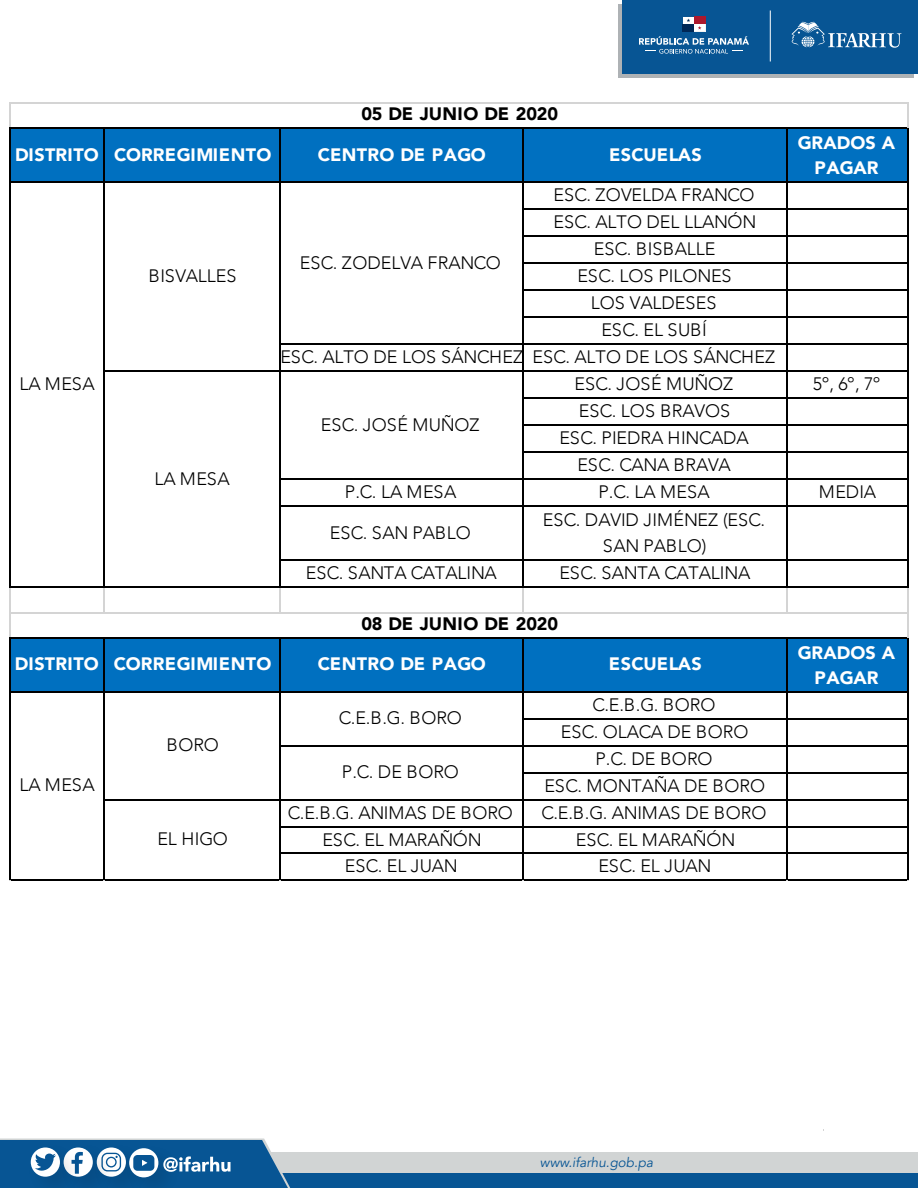
<style>
.page{position:relative;width:918px;height:1188px;background:#fff}
.page>*{position:absolute;margin:0;border:0;box-sizing:border-box;transform-origin:0 0}
.t1{font:300 18px/27px "Avenir";color:#000;text-align:center}
.t2{font:900 18px/25.5px "Avenir";letter-spacing:.01em;color:#fff;text-align:center}
.t3{font:900 18px "Avenir";letter-spacing:-.01em;color:#000}
.t4{font:italic 13.5px "Avenir";color:#075594}
</style>
<div class="page">
<div style="left:618px;top:4px;width:296px;height:74px;background:#aeb2b5"></div>
<div style="left:0;top:1152px;width:918px;height:36px;background:#d1d4d4"></div>
<div style="left:0;top:1173px;width:918px;height:15px;background:#075594"></div>
<div style="left:622px;top:0;width:296px;height:74px;background:#075594"></div>
<svg style="left:0;top:1138px;width:290px;height:50px"></svg>
<svg style="left:639px;top:17px;width:110px;height:37px"></svg>
<svg style="left:791px;top:22px;width:110px;height:26px"></svg>
<hr style="left:770px;top:10px;width:1px;height:52px;background:#fff">
<div style="left:10px;top:128px;width:899px;height:55px;background:#0070c0"></div>
<div style="left:10px;top:638px;width:899px;height:55px;background:#0070c0"></div>
<svg style="left:9px;top:104px;width:1px;height:24px"></svg>
<hr style="left:10px;top:128px;width:899px;height:1px;background:#000">
<svg style="left:908px;top:104px;width:1px;height:24px"></svg>
<hr style="left:10px;top:182px;width:899px;height:1px;background:#000">
<hr style="left:524px;top:208px;width:385px;height:2px;background:#000">
<hr style="left:524px;top:236px;width:385px;height:1px;background:#000">
<hr style="left:524px;top:262px;width:385px;height:2px;background:#000">
<hr style="left:524px;top:290px;width:385px;height:1px;background:#000">
<hr style="left:524px;top:316px;width:385px;height:2px;background:#000">
<hr style="left:280px;top:344px;width:629px;height:1px;background:#000">
<hr style="left:105px;top:370px;width:804px;height:2px;background:#000">
<hr style="left:524px;top:398px;width:385px;height:1px;background:#000">
<hr style="left:524px;top:424px;width:385px;height:2px;background:#000">
<hr style="left:524px;top:452px;width:385px;height:1px;background:#000">
<hr style="left:280px;top:478px;width:629px;height:2px;background:#000">
<hr style="left:280px;top:506px;width:629px;height:1px;background:#000">
<hr style="left:280px;top:560px;width:629px;height:1px;background:#000">
<hr style="left:9px;top:128px;width:1px;height:460px;background:#000">
<hr style="left:104px;top:129px;width:1px;height:459px;background:#000">
<hr style="left:279px;top:129px;width:1px;height:459px;background:#000">
<hr style="left:522px;top:129px;width:2px;height:459px;background:#000">
<hr style="left:786px;top:129px;width:2px;height:459px;background:#000">
<hr style="left:10px;top:586px;width:899px;height:2px;background:#000">
<hr style="left:908px;top:129px;width:1px;height:459px;background:#000">
<hr style="left:9px;top:588px;width:1px;height:50px;background:#d4d4d4">
<svg style="left:104px;top:588px;width:1px;height:24px"></svg>
<svg style="left:279px;top:588px;width:1px;height:24px"></svg>
<hr style="left:522px;top:588px;width:2px;height:26px;background:#d4d4d4">
<hr style="left:786px;top:588px;width:2px;height:26px;background:#d4d4d4">
<hr style="left:10px;top:638px;width:899px;height:1px;background:#000">
<hr style="left:908px;top:588px;width:1px;height:50px;background:#d4d4d4">
<hr style="left:10px;top:692px;width:899px;height:1px;background:#000">
<hr style="left:524px;top:718px;width:385px;height:2px;background:#000">
<hr style="left:280px;top:746px;width:629px;height:1px;background:#000">
<hr style="left:524px;top:772px;width:385px;height:2px;background:#000">
<hr style="left:105px;top:800px;width:804px;height:1px;background:#000">
<hr style="left:280px;top:826px;width:629px;height:2px;background:#000">
<hr style="left:280px;top:852px;width:629px;height:2px;background:#000">
<hr style="left:9px;top:638px;width:1px;height:242px;background:#000">
<hr style="left:104px;top:639px;width:1px;height:241px;background:#000">
<hr style="left:279px;top:639px;width:1px;height:241px;background:#000">
<hr style="left:522px;top:639px;width:2px;height:241px;background:#000">
<hr style="left:786px;top:639px;width:2px;height:241px;background:#000">
<hr style="left:10px;top:879px;width:899px;height:1px;background:#000">
<hr style="left:908px;top:639px;width:1px;height:241px;background:#000">
<hr style="left:9px;top:102px;width:900px;height:2px;background:#d4d4d4">
<hr style="left:9px;top:612px;width:900px;height:2px;background:#d4d4d4">
<p class="t3" style="left:361px;top:98px;width:198px">05 DE JUNIO DE 2020</p>
<p class="t2" style="left:15px;top:141px;width:258px">DISTRITO CORREGIMIENTO</p>
<p class="t2" style="left:318px;top:141px;width:169px">CENTRO DE PAGO</p>
<p class="t2" style="left:609px;top:141px;width:94px">ESCUELAS</p>
<p class="t2" style="left:798px;top:129px;width:99px">GRADOS A<br>PAGAR</p>
<p class="t1" style="left:553px;top:181px;width:203px">ESC. ZOVELDA FRANCO</p>
<p class="t1" style="left:553px;top:208px;width:205px">ESC. ALTO DEL LLANÓN</p>
<p class="t1" style="left:594px;top:235px;width:123px">ESC. BISBALLE</p>
<p class="t1" style="left:577px;top:262px;width:156px">ESC. LOS PILONES</p>
<p class="t1" style="left:591px;top:289px;width:127px">LOS VALDESES</p>
<p class="t1" style="left:601px;top:316px;width:107px">ESC. EL SUBÍ</p>
<p class="t1" style="left:280px;top:343px;width:496px">ESC. ALTO DE LOS SÁNCHEZ ESC. ALTO DE LOS SÁNCHEZ</p>
<p class="t1" style="left:574px;top:370px;width:160px">ESC. JOSÉ MUÑOZ</p>
<p class="t1" style="left:813px;top:370px;width:69px">5º, 6º, 7º</p>
<p class="t1" style="left:559px;top:397px;width:191px">ESC. LOS BRAVOS<br>ESC. PIEDRA HINCADA<br>ESC. CANA BRAVA</p>
<p class="t1" style="left:345px;top:478px;width:113px">P.C. LA MESA</p>
<p class="t1" style="left:598px;top:478px;width:113px">P.C. LA MESA</p>
<p class="t1" style="left:819px;top:478px;width:59px">MEDIA</p>
<p class="t1" style="left:330px;top:519px;width:143px">ESC. SAN PABLO</p>
<p class="t1" style="left:300px;top:249px;width:203px">ESC. ZODELVA FRANCO</p>
<p class="t1" style="left:148px;top:262px;width:90px">BISVALLES</p>
<p class="t1" style="left:19px;top:370px;width:77px">LA MESA</p>
<p class="t1" style="left:321px;top:411px;width:160px">ESC. JOSÉ MUÑOZ</p>
<p class="t1" style="left:154px;top:465px;width:77px">LA MESA</p>
<p class="t1" style="left:543px;top:508px;width:224px;line-height:25.5px">ESC. DAVID JIMÉNEZ (ESC.<br>SAN PABLO)</p>
<p class="t1" style="left:306px;top:559px;width:192px">ESC. SANTA CATALINA</p>
<p class="t1" style="left:559px;top:559px;width:192px">ESC. SANTA CATALINA</p>
<p class="t3" style="left:361px;top:608px;width:198px">08 DE JUNIO DE 2020</p>
<p class="t2" style="left:15px;top:651px;width:258px">DISTRITO CORREGIMIENTO</p>
<p class="t2" style="left:318px;top:651px;width:169px">CENTRO DE PAGO</p>
<p class="t2" style="left:609px;top:651px;width:94px">ESCUELAS</p>
<p class="t2" style="left:798px;top:639px;width:99px">GRADOS A<br>PAGAR</p>
<p class="t1" style="left:544px;top:691px;width:222px">C.E.B.G. BORO<br>ESC. OLACA DE BORO<br>P.C. DE BORO<br>ESC. MONTAÑA DE BORO</p>
<p class="t1" style="left:288px;top:799px;width:227px">C.E.B.G. ANIMAS DE BORO</p>
<p class="t1" style="left:541px;top:799px;width:227px">C.E.B.G. ANIMAS DE BORO</p>
<p class="t1" style="left:322px;top:826px;width:161px">ESC. EL MARAÑÓN</p>
<p class="t1" style="left:576px;top:826px;width:161px">ESC. EL MARAÑÓN</p>
<p class="t1" style="left:345px;top:852px;width:115px">ESC. EL JUAN</p>
<p class="t1" style="left:598px;top:852px;width:115px">ESC. EL JUAN</p>
<p class="t1" style="left:339px;top:705px;width:125px">C.E.B.G. BORO</p>
<p class="t1" style="left:166px;top:732px;width:54px">BORO</p>
<p class="t1" style="left:342px;top:759px;width:119px">P.C. DE BORO</p>
<p class="t1" style="left:19px;top:771px;width:77px">LA MESA</p>
<p class="t1" style="left:157px;top:825px;width:72px">EL HIGO</p>
<p class="t4" style="left:540px;top:1154px;width:115px">www.ifarhu.gob.pa</p>
</div>
